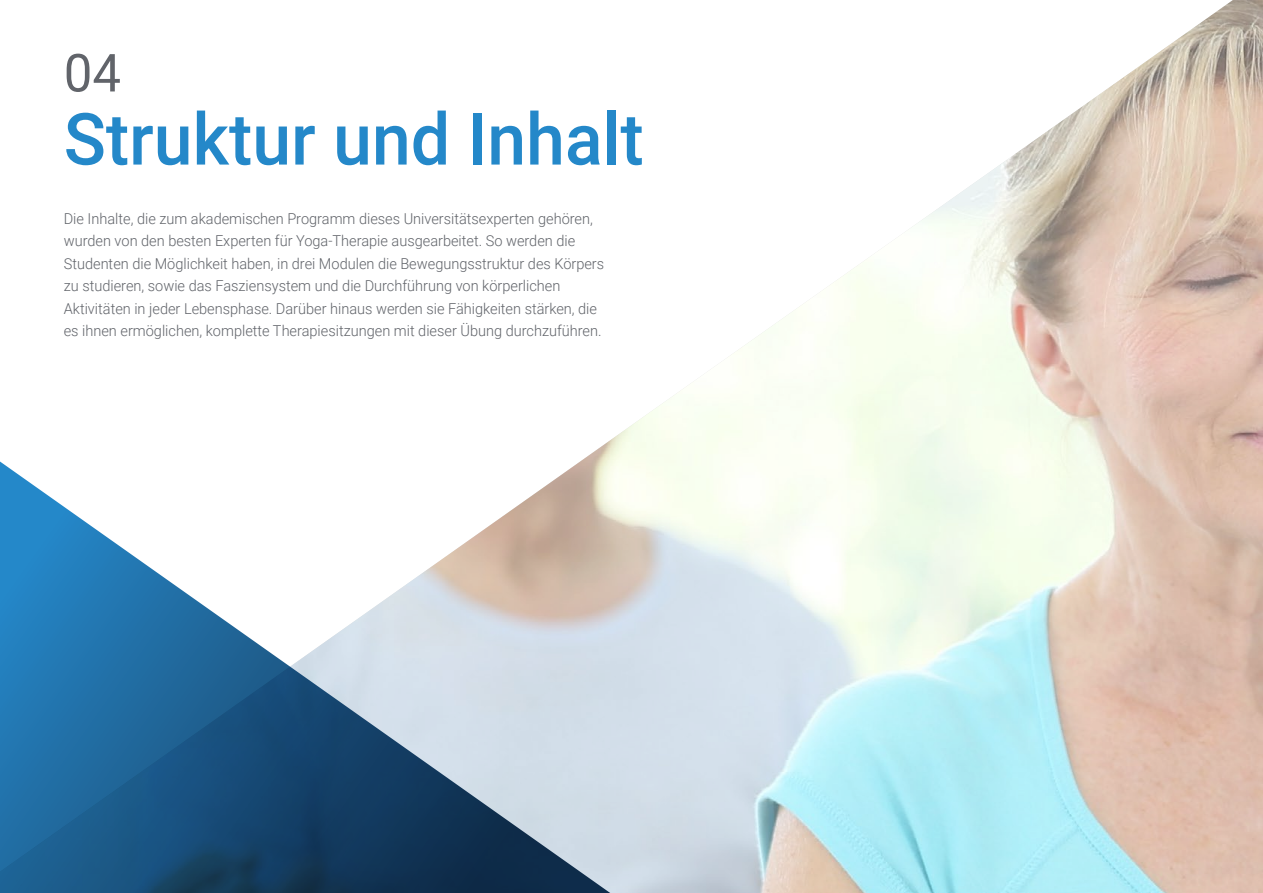
<style>
.page{position:relative;width:1263px;height:893px;background:#fff}
.page>*{position:absolute;margin:0;border:0;box-sizing:border-box;transform-origin:0 0}
.t1{font:500 72px "Roboto";color:#2488c9}
.t2{font:52.5px "Roboto";color:#61646a}
.t3{font:300 15px/22.5px "Roboto";color:#61646a}
</style>
<div class="page">
<img style="left:602px;top:0;width:661px;height:893px">
<svg style="left:0;top:446px;width:640px;height:447px"></svg>
<h2 class="t2" style="left:64px;top:36px;width:59px">04</h2>
<h1 class="t1" style="left:64px;top:89px;width:581px">Struktur und Inhalt</h1>
<p class="t3" style="left:64px;top:207px;width:542px">Die Inhalte, die zum akademischen Programm dieses Universitätsexperten gehören, wurden von den besten Experten für Yoga-Therapie ausgearbeitet. So werden die Studenten die Möglichkeit haben, in drei Modulen die Bewegungsstruktur des Körpers zu studieren, sowie das Fasziensystem und die Durchführung von körperlichen Aktivitäten in jeder Lebensphase. Darüber hinaus werden sie Fähigkeiten stärken, die es ihnen ermöglichen, komplette Therapiesitzungen mit dieser Übung durchzuführen.</p>
</div>
